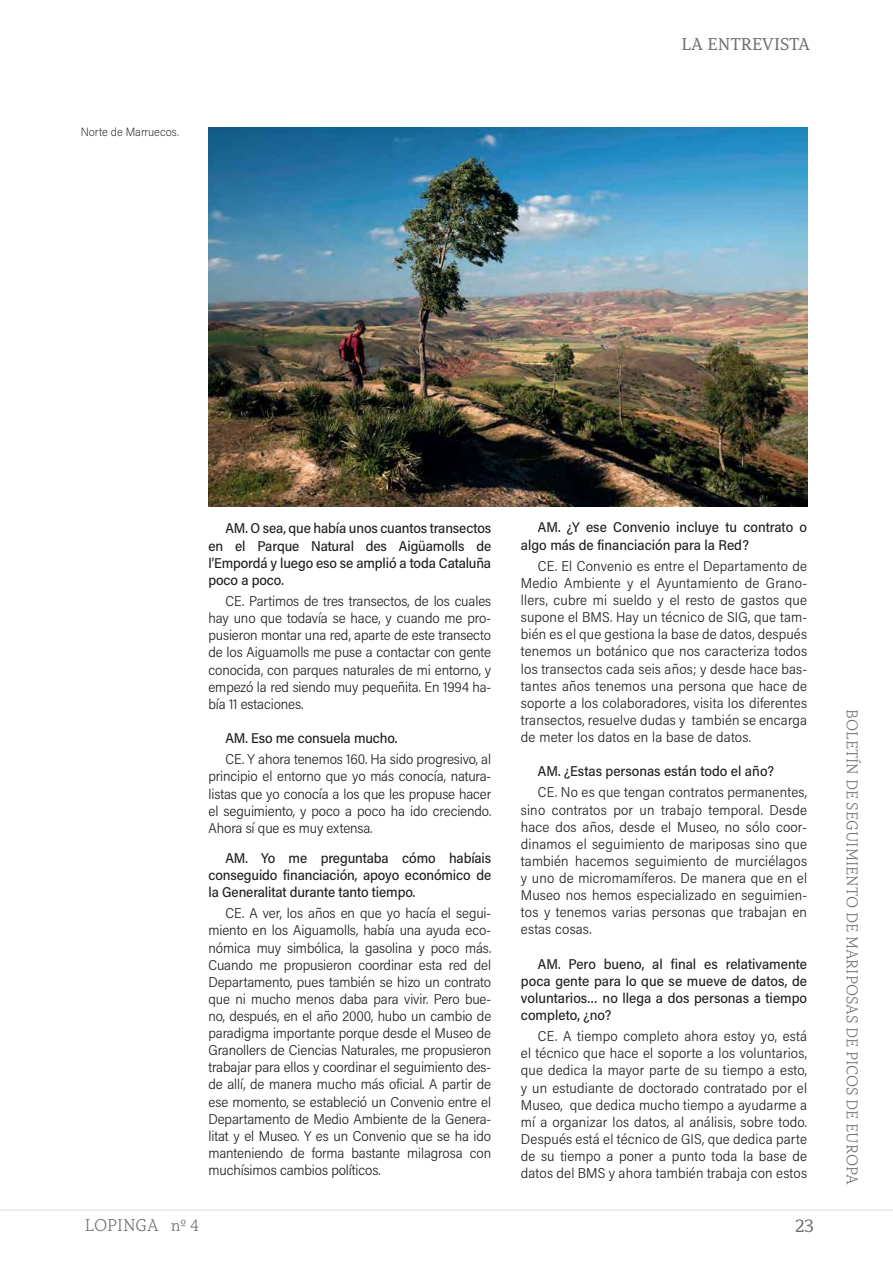
<style>
.page{position:relative;width:893px;height:1264px;background:#fff}
.page>*{position:absolute;margin:0;border:0;box-sizing:border-box;transform-origin:0 0}
.t1{font:19.5px "Capitolina";color:#6d6e71}
.t2{font:18px "Capitolina";color:#6d6e71}
.t3{font:300 18px "Capitolina";color:#6c6d70}
.t4{font:300 16.5px "Capitolina";color:#6c6d70}
.t5{font:300 14.25px/17.1px "Acumin Pro Semi Cond";color:#231f20;text-align:justify}
.t6{font:500 14.25px/17.1px "Acumin Pro Semi Cond";letter-spacing:-.005em;color:#231f20;text-align:justify}
.t7{font:200 12px "Acumin Pro Semi Cond";color:#231f20}
</style>
<div class="page">
<hr style="left:0;top:1209px;width:892px;height:1px;background:#e6e6e6">
<img style="left:208px;top:127px;width:598px;height:379px">
<p class="t7" style="left:81px;top:124px;width:99px">Norte de Marruecos.</p>
<p class="t2" style="left:681px;top:34px;width:130px">LA ENTREVISTA</p>
<p class="t6" style="left:208px;top:519px;width:284px;text-indent:17px">AM. O sea, que había unos cuantos transectos en el Parque Natural des Aigüamolls de l’Empordá y luego eso se amplió a toda Cataluña poco a poco.</p>
<p class="t5" style="left:208px;top:592px;width:284px;text-indent:17px">CE. Partimos de tres transectos, de los cuales hay uno que todavía se hace, y cuando me pro&shy;pusieron montar una red, aparte de este transecto de los Aiguamolls me puse a contactar con gente conocida, con parques naturales de mi entorno, y empezó la red siendo muy pequeñita. En 1994 ha&shy;bía 11 estaciones.</p>
<p class="t6" style="left:225px;top:728px;width:173px">AM. Eso me consuela mucho.</p>
<p class="t5" style="left:208px;top:750px;width:284px;text-indent:17px">CE. Y ahora tenemos 160. Ha sido progresivo, al principio el entorno que yo más conocía, natura&shy;listas que yo conocía a los que les propuse hacer el seguimiento, y poco a poco ha ido creciendo.<br>Ahora sí que es muy extensa.</p>
<p class="t6" style="left:208px;top:848px;width:284px;text-indent:17px">AM. Yo me preguntaba cómo habíais conseguido financiación, apoyo económico de la Generalitat durante tanto tiempo.</p>
<p class="t5" style="left:208px;top:904px;width:284px;text-indent:17px">CE. A ver, los años en que yo hacía el segui&shy;miento en los Aiguamolls, había una ayuda eco&shy;nómica muy simbólica, la gasolina y poco más.<br>Cuando me propusieron coordinar esta red del Departamento, pues también se hizo un contrato que ni mucho menos daba para vivir. Pero bue&shy;no, después, en el año 2000, hubo un cambio de paradigma importante porque desde el Museo de Granollers de Ciencias Naturales, me propusieron trabajar para ellos y coordinar el seguimiento des&shy;de allí, de manera mucho más oficial. A partir de ese momento, se estableció un Convenio entre el Departamento de Medio Ambiente de la Genera&shy;litat y el Museo. Y es un Convenio que se ha ido manteniendo de forma bastante milagrosa con muchísimos cambios políticos.</p>
<p class="t3" style="left:85px;top:1214px;width:116px">LOPINGA nº 4</p>
<p class="t6" style="left:521px;top:518px;width:287px;text-indent:17px">AM. ¿Y ese Convenio incluye tu contrato o algo más de financiación para la Red?</p>
<p class="t5" style="left:521px;top:556px;width:287px;text-indent:17px">CE. El Convenio es entre el Departamento de Medio Ambiente y el Ayuntamiento de Grano&shy;llers, cubre mi sueldo y el resto de gastos que supone el BMS. Hay un técnico de SIG, que tam&shy;bién es el que gestiona la base de datos, después tenemos un botánico que nos caracteriza todos los transectos cada seis años; y desde hace bas&shy;tantes años tenemos una persona que hace de soporte a los colaboradores, visita los diferentes transectos, resuelve dudas y también se encarga de meter los datos en la base de datos.</p>
<p class="t6" style="left:538px;top:762px;width:237px">AM. ¿Estas personas están todo el año?</p>
<p class="t5" style="left:521px;top:783px;width:287px;text-indent:17px">CE. No es que tengan contratos permanentes, sino contratos por un trabajo temporal. Desde hace dos años, desde el Museo, no sólo coor&shy;dinamos el seguimiento de mariposas sino que también hacemos seguimiento de murciélagos y uno de micromamíferos. De manera que en el Museo nos hemos especializado en seguimien&shy;tos y tenemos varias personas que trabajan en estas cosas.</p>
<p class="t6" style="left:521px;top:954px;width:287px;text-indent:17px">AM. Pero bueno, al final es relativamente poca gente para lo que se mueve de datos, de voluntarios… no llega a dos personas a tiempo completo, ¿no?</p>
<p class="t5" style="left:521px;top:1026px;width:287px;text-indent:17px">CE. A tiempo completo ahora estoy yo, está el técnico que hace el soporte a los voluntarios, que dedica la mayor parte de su tiempo a esto, y un estudiante de doctorado contratado por el Museo, que dedica mucho tiempo a ayudarme a mí a organizar los datos, al análisis, sobre todo.<br>Después está el técnico de GIS, que dedica parte de su tiempo a poner a punto toda la base de datos del BMS y ahora también trabaja con estos</p>
<h1 class="t1" style="left:794px;top:1214px;width:20px">23</h1>
<p class="t4" style="left:861px;top:709px;width:476px;rotate:90deg">BOLETÍN DE SEGUIMIENTO DE MARIPOSAS DE PICOS DE EUROPA</p>
</div>
